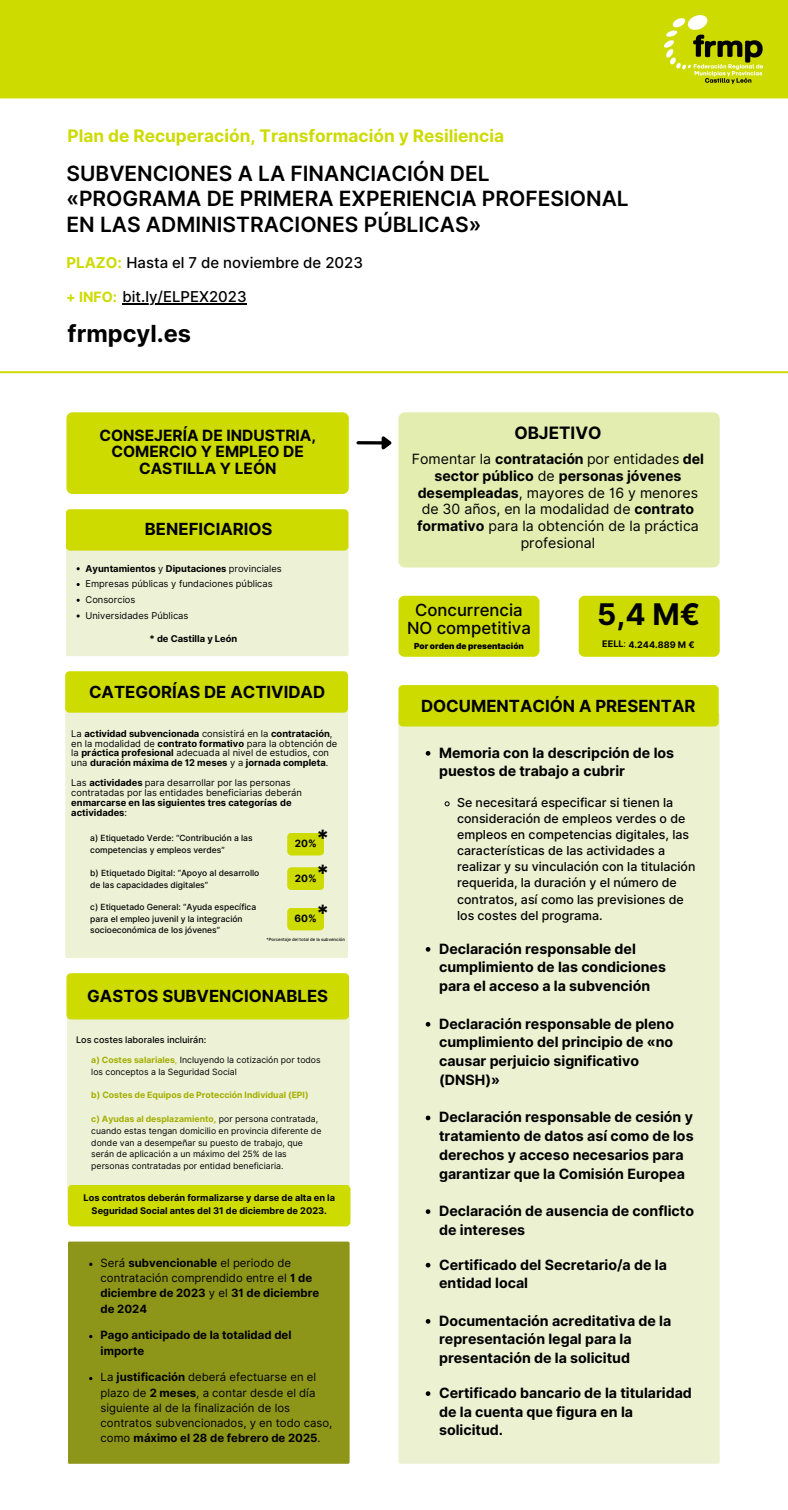
<style>
.page{position:relative;width:788px;height:1510px;background:#fff}
.page>*{position:absolute;margin:0;border:0;box-sizing:border-box;transform-origin:0 0}
.t1{font:700 29.84px "Inter";color:#000}
.t2{font:700 23.54px "Inter";color:#000}
.t3{font:700 22.49px "Inter";color:#000}
.t4{font:600 21px "Inter";color:#000}
.t5{font:700 17.24px "Inter";color:#cddb00}
.t6{font:700 17.06px "Inter";color:#000}
.t7{font:700 16.71px "Inter";color:#000}
.t8{font:500 16.71px "Inter";color:#000}
.t9{font:700 15.49px/16.4px "Inter";color:#000;text-align:center}
.t10{font:500 14.96px "Inter";color:#000}
.t11{font:700 14.17px/18.7px "Inter";color:#000}
.t12{font:14.09px/16.6px "Inter";color:#000;text-align:center}
.t13{font:500 12.34px/16px "Inter";color:#000}
.t14{font:11.38px/15px "Inter";color:#000}
.t15{font:700 11.38px/15px "Inter";color:#000}
.t16{font:700 10.06px "Inter";color:#000}
.t17{font:700 9.36px/9.8px "Inter";color:#000}
.t18{font:9.36px/9.8px "Inter";color:#000}
.t19{font:700 9.19px/12.4px "Inter";color:#000;text-align:center}
.t20{font:500 9.01px "Inter";color:#000}
.t21{font:700 9.01px "Inter";color:#000}
.t22{font:8.66px/11.8px "Inter";color:#000}
.t23{font:700 8.66px "Inter";color:#a4af01}
.t24{font:500 8.49px/11.8px "Inter";color:#000}
.t25{font:900 8.31px "Inter";color:#000}
.t26{font:500 4.29px "Inter";color:#000}
.s1{font-weight:700;color:#cddb00}
.s2{font-weight:700;font-size:14.17px;color:#cddb00}
.s3{font-weight:400}
.s4{font-weight:700}
.s5{font-weight:700;color:#a4af01}
.s6{color:#a4af01}
</style>
<div class="page">
<div style="left:0;top:0;width:788px;height:98px;background:#cddb00"></div>
<hr style="left:0;top:371px;width:788px;height:2px;background:#cddb00">
<img style="left:664px;top:15px;width:98px;height:68px">
<hr style="left:358px;top:441px;width:23px;height:3px;background:#000">
<svg style="left:378px;top:436px;width:14px;height:14px"></svg>
<div style="left:398px;top:412px;width:321px;height:155px;background:#e3edaf;border-radius:6px"></div>
<div style="left:66px;top:412px;width:283px;height:82px;background:#cddb00;border-radius:6px"></div>
<div style="left:398px;top:712px;width:321px;height:751px;background:#ecf1d2;border-radius:2px"></div>
<div style="left:398px;top:685px;width:320px;height:41px;background:#cddb00;border-radius:4px"></div>
<div style="left:67px;top:977px;width:282px;height:245px;background:#ecf1d2;border-radius:2px"></div>
<div style="left:68px;top:1184px;width:282px;height:42px;background:#cddb00;border-radius:5px"></div>
<div style="left:398px;top:596px;width:141px;height:61px;background:#cddb00;border-radius:6px"></div>
<div style="left:578px;top:596px;width:141px;height:61px;background:#cddb00;border-radius:6px"></div>
<div style="left:66px;top:973px;width:283px;height:46px;background:#cddb00;border-radius:5px"></div>
<hr style="left:122px;top:303px;width:125px;height:1px;background:#000">
<svg style="left:425px;top:751px;width:5px;height:4px"></svg>
<svg style="left:444px;top:801px;width:6px;height:5px"></svg>
<svg style="left:425px;top:947px;width:5px;height:4px"></svg>
<svg style="left:425px;top:1022px;width:5px;height:4px"></svg>
<svg style="left:425px;top:1115px;width:5px;height:5px"></svg>
<svg style="left:425px;top:1209px;width:5px;height:4px"></svg>
<svg style="left:425px;top:1262px;width:5px;height:5px"></svg>
<svg style="left:425px;top:1319px;width:5px;height:4px"></svg>
<svg style="left:425px;top:1391px;width:5px;height:4px"></svg>
<div style="left:66px;top:544px;width:282px;height:112px;background:#ecf1d2;border-radius:2px"></div>
<div style="left:66px;top:509px;width:282px;height:41px;background:#cddb00;border-radius:4px"></div>
<div style="left:65px;top:706px;width:283px;height:252px;background:#ecf1d2;border-radius:2px"></div>
<div style="left:65px;top:671px;width:283px;height:41px;background:#cddb00;border-radius:4px"></div>
<div style="left:287px;top:832px;width:37px;height:23px;background:#cddb00;border-radius:4px"></div>
<div style="left:287px;top:867px;width:37px;height:23px;background:#cddb00;border-radius:4px"></div>
<div style="left:287px;top:907px;width:37px;height:23px;background:#cddb00;border-radius:4px"></div>
<div style="left:68px;top:1241px;width:281px;height:222px;background:#8e961a;border-radius:2px"></div>
<p class="t5" style="left:68px;top:126px;width:438px">Plan de Recuperación, Transformación y Resiliencia</p>
<p class="t4" style="left:66px;top:160px;width:425px">SUBVENCIONES A LA FINANCIACIÓN DEL</p>
<p class="t4" style="left:66px;top:186px;width:564px">«PROGRAMA DE PRIMERA EXPERIENCIA PROFESIONAL</p>
<p class="t4" style="left:66px;top:211px;width:416px">EN LAS ADMINISTRACIONES PÚBLICAS»</p>
<p class="t10" style="left:67px;top:253px;width:298px"><span class="s1">PLAZO:</span> Hasta el 7 de noviembre de 2023</p>
<p class="t10" style="left:66px;top:287px;width:182px"><span class="s2">+ INFO:</span> bit.ly/ELPEX2023</p>
<p class="t2" style="left:68px;top:319px;width:125px">frmpcyl.es</p>
<p class="t9" style="left:99px;top:427px;width:218px">CONSEJERÍA DE INDUSTRIA,<br>COMERCIO Y EMPLEO DE<br>CASTILLA Y LEÓN</p>
<p class="t7" style="left:145px;top:519px;width:129px">BENEFICIARIOS</p>
<p class="t17" style="left:85px;top:563px;width:198px">Ayuntamientos <span class="s3">y</span> Diputaciones <span class="s3">provinciales</span></p>
<p class="t18" style="left:85px;top:579px;width:189px">Empresas públicas y fundaciones públicas</p>
<p class="t18" style="left:85px;top:595px;width:51px">Consorcios</p>
<p class="t18" style="left:85px;top:610px;width:104px">Universidades Públicas</p>
<p class="t17" style="left:149px;top:634px;width:89px">* de Castilla y León</p>
<p class="t7" style="left:89px;top:681px;width:238px">CATEGORÍAS DE ACTIVIDAD</p>
<p class="t17" style="left:71px;top:728px;width:267px"><span class="s3">La</span> actividad subvencionada <span class="s3">consistirá en la</span> contratación<span class="s3">, en la modalidad de</span> contrato formativo <span class="s3">para la obtención de la</span> práctica profesional <span class="s3">adecuada al nivel de estudios, con una</span> duración máxima de 12 meses <span class="s3">y a</span> jornada completa<span class="s3">.</span></p>
<p class="t18" style="left:71px;top:777px;width:232px">Las <span class="s4">actividades</span> para desarrollar por las personas contratadas por las entidades beneficiarias deberán <span class="s4">enmarcarse en las siguientes tres categorías de actividades</span>:</p>
<p class="t24" style="left:90px;top:832px;width:164px">a) Etiquetado Verde: “Contribución a las competencias y empleos verdes”</p>
<p class="t24" style="left:90px;top:867px;width:170px">b) Etiquetado Digital: “Apoyo al desarrollo de las capacidades digitales“</p>
<p class="t24" style="left:90px;top:900px;width:167px">c) Etiquetado General: “Ayuda específica para el empleo juvenil y la integración socioeconómica de los jóvenes”</p>
<p class="t3" style="left:316px;top:824px;width:14px">*</p>
<p class="t16" style="left:295px;top:837px;width:23px">20%</p>
<p class="t16" style="left:295px;top:872px;width:23px">20%</p>
<p class="t16" style="left:294px;top:912px;width:24px">60%</p>
<p class="t3" style="left:316px;top:859px;width:14px">*</p>
<p class="t3" style="left:316px;top:898px;width:14px">*</p>
<p class="t26" style="left:266px;top:936px;width:80px">*Porcentaje del total de la subvención</p>
<p class="t7" style="left:87px;top:985px;width:242px">GASTOS SUBVENCIONABLES</p>
<p class="t20" style="left:76px;top:1034px;width:132px">Los costes laborales incluirán:</p>
<p class="t22" style="left:91px;top:1053px;width:231px"><span class="s5">a) Costes salariales</span><span class="s6">,</span> Incluyendo la cotización por todos los conceptos a la Seguridad Social</p>
<p class="t23" style="left:91px;top:1089px;width:219px">b) Costes de Equipos de Protección Individual (EPI)</p>
<p class="t22" style="left:91px;top:1112px;width:231px"><span class="s5">c) Ayudas al desplazamiento,</span> por persona contratada, cuando estas tengan domicilio en provincia diferente de donde van a desempeñar su puesto de trabajo, que serán de aplicación a un máximo del 25% de las personas contratadas por entidad beneficiaria.</p>
<p class="t19" style="left:84px;top:1191px;width:253px">Los contratos deberán formalizarse y darse de alta en la<br>Seguridad Social antes del 31 de diciembre de 2023.</p>
<p class="t15" style="left:101px;top:1255px;width:220px"><span class="s3">Será</span> subvencionable <span class="s3">el periodo de contratación comprendido entre el</span> 1 de diciembre de 2023 <span class="s3">y el</span> 31 de diciembre de 2024</p>
<p class="t15" style="left:101px;top:1327px;width:192px">Pago anticipado de la totalidad del importe</p>
<p class="t14" style="left:101px;top:1369px;width:233px">La <span class="s4">justificación</span> deberá efectuarse en el plazo de <span class="s4">2 meses</span>, a contar desde el día siguiente al de la finalización de los contratos subvencionados, y en todo caso, como <span class="s4">máximo el 28 de febrero de 2025</span>.</p>
<p class="t6" style="left:514px;top:422px;width:89px">OBJETIVO</p>
<p class="t12" style="left:412px;top:451px;width:293px">Fomentar la <span class="s4">contratación</span> por entidades <span class="s4">del sector público</span> de <span class="s4">personas jóvenes desempleadas</span>, mayores de 16 y menores de 30 años, en la modalidad de <span class="s4">contrato formativo</span> para la obtención de la práctica profesional</p>
<p class="t8" style="left:415px;top:599px;width:109px">Concurrencia</p>
<p class="t8" style="left:407px;top:618px;width:125px">NO competitiva</p>
<p class="t1" style="left:597px;top:596px;width:105px">5,4 M€</p>
<p class="t25" style="left:414px;top:641px;width:111px">Por orden de presentación</p>
<p class="t21" style="left:602px;top:638px;width:25px">EELL<span class="s3">:</span></p>
<p class="t21" style="left:628px;top:639px;width:68px">4.244.889 M €</p>
<p class="t7" style="left:421px;top:696px;width:276px">DOCUMENTACIÓN A PRESENTAR</p>
<p class="t11" style="left:439px;top:743px;width:236px">Memoria con la descripción de los puestos de trabajo a cubrir</p>
<p class="t13" style="left:457px;top:794px;width:240px">Se necesitará especificar si tienen la consideración de empleos verdes o de empleos en competencias digitales, las características de las actividades a realizar y su vinculación con la titulación requerida, la duración y el número de contratos, así como las previsiones de los costes del programa.</p>
<p class="t11" style="left:439px;top:939px;width:228px">Declaración responsable del cumplimiento de las condiciones para el acceso a la subvención</p>
<p class="t11" style="left:439px;top:1014px;width:236px">Declaración responsable de pleno cumplimiento del principio de «no causar perjuicio significativo (DNSH)»</p>
<p class="t11" style="left:439px;top:1107px;width:256px">Declaración responsable de cesión y tratamiento de datos así como de los derechos y acceso necesarios para garantizar que la Comisión Europea</p>
<p class="t11" style="left:439px;top:1201px;width:256px">Declaración de ausencia de conflicto de intereses</p>
<p class="t11" style="left:439px;top:1254px;width:229px">Certificado del Secretario/a de la entidad local</p>
<p class="t11" style="left:439px;top:1311px;width:234px">Documentación acreditativa de la representación legal para la presentación de la solicitud</p>
<p class="t11" style="left:439px;top:1383px;width:254px">Certificado bancario de la titularidad de la cuenta que figura en la solicitud.</p>
</div>
